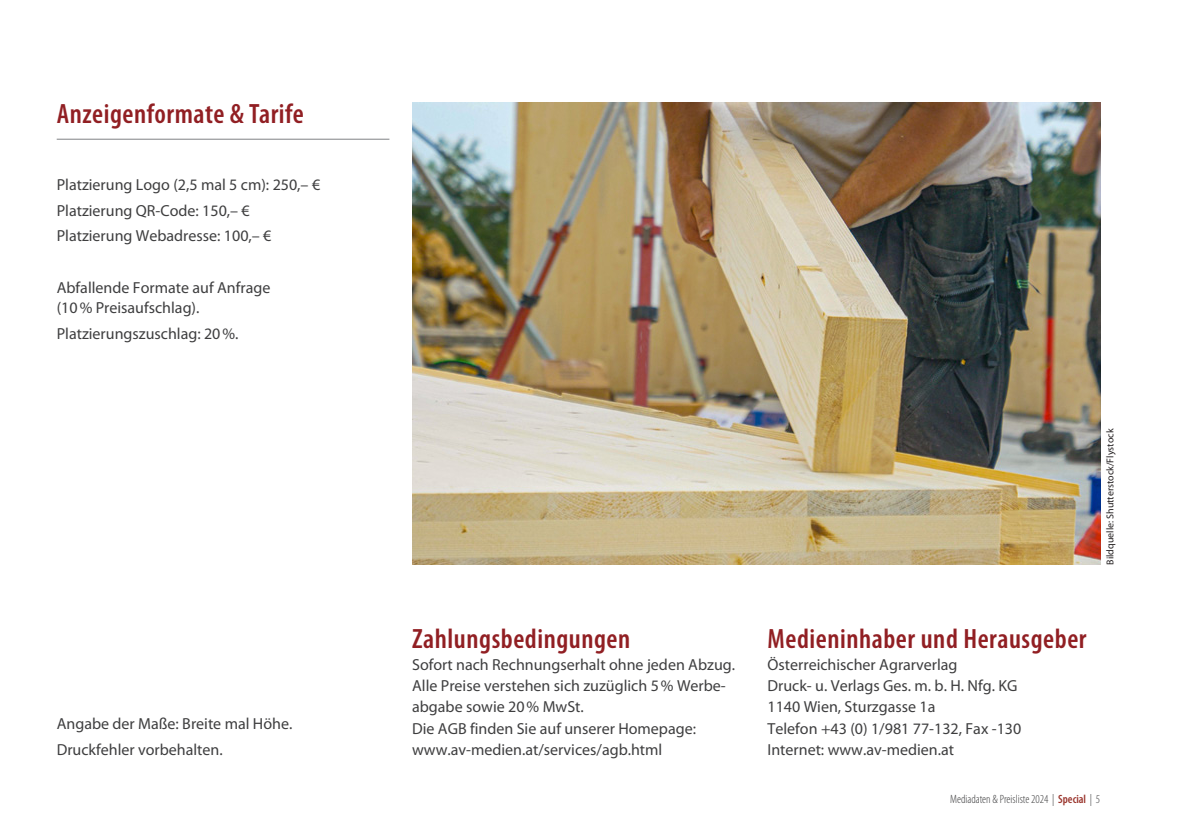
<style>
.page{position:relative;width:1191px;height:840px;background:#fff}
.page>*{position:absolute;margin:0;border:0;box-sizing:border-box;transform-origin:0 0}
.t1{font:600 condensed 28px "Myriad Pro";letter-spacing:.02em;color:#911f23}
.t2{font:16px/21.2px "Myriad Pro";color:#3e3e3f}
.t3{font:300 condensed 12px "Myriad Pro";color:#3e3e3f}
.t4{font:10px "Myriad Pro";color:#231f20}
.s1{font-weight:600;color:#9a352d}
</style>
<div class="page">
<img style="left:412px;top:102px;width:688px;height:462px">
<hr style="left:57px;top:139px;width:332px;height:1px;background:#808285">
<h1 class="t1" style="left:57px;top:97px;width:249px">Anzeigenformate &amp; Tarife</h1>
<p class="t2" style="left:57px;top:171px;width:265px;line-height:25.6px">Platzierung Logo (2,5 mal 5 cm): 250,– €<br>Platzierung QR-Code: 150,– €<br>Platzierung Webadresse: 100,– €</p>
<p class="t2" style="left:57px;top:277px;width:215px;line-height:20px">Abfallende Formate auf Anfrage (10% Preisaufschlag).</p>
<p class="t2" style="left:57px;top:322px;width:183px">Platzierungszuschlag: 20%.</p>
<p class="t2" style="left:57px;top:710px;width:237px;line-height:25.6px">Angabe der Maße: Breite mal Höhe.<br>Druckfehler vorbehalten.</p>
<h1 class="t1" style="left:412px;top:621px;width:220px">Zahlungsbedingungen</h1>
<p class="t2" style="left:412px;top:653px;width:324px">Sofort nach Rechnungserhalt ohne jeden Abzug.<br>Alle Preise verstehen sich zuzüglich 5% Werbe&shy;abgabe sowie 20% MwSt.<br>Die AGB finden Sie auf unserer Homepage: www.av-medien.at/services/agb.html</p>
<p class="t4" style="left:1103px;top:564px;width:138px;rotate:-90deg">Bildquelle: Shutterstock/Flystock</p>
<h1 class="t1" style="left:767px;top:621px;width:320px">Medieninhaber und Herausgeber</h1>
<p class="t2" style="left:767px;top:653px;width:255px">Österreichischer Agrarverlag<br>Druck- u. Verlags Ges. m. b. H. Nfg. KG<br>1140 Wien, Sturzgasse 1a<br>Telefon +43 (0) 1/981 77-132, Fax -130<br>Internet: www.av-medien.at</p>
<p class="t3" style="left:950px;top:791px;width:151px">Mediadaten &amp; Preisliste 2024 | <span class="s1">Special</span> | 5</p>
</div>
